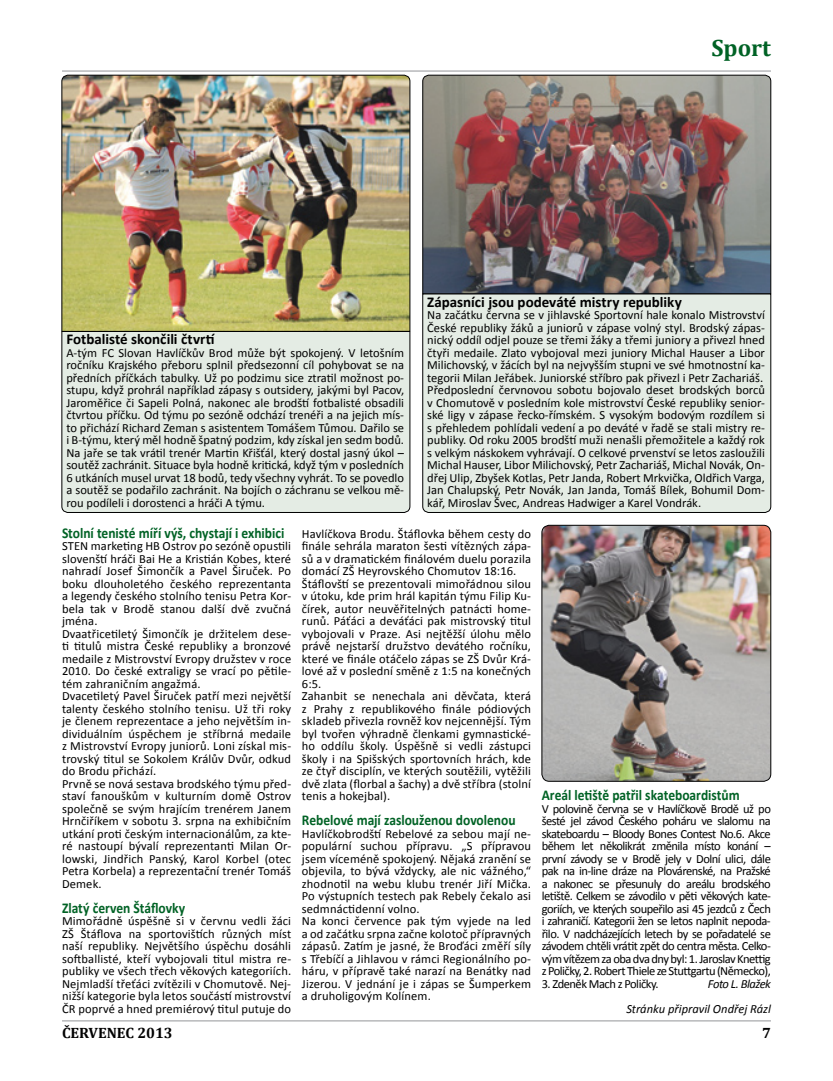
<style>
.page{position:relative;width:833px;height:1081px;background:#fff}
.page>*{position:absolute;margin:0;border:0;box-sizing:border-box;transform-origin:0 0}
.t1{font:700 23.75px "Cambria";color:#006225}
.t2{font:700 15px "Calibri";color:#006225;scale:.9 1}
.t3{font:700 15px "Calibri";color:#000}
.t4{font:700 15px "Cambria";color:#000}
.t5{font:12.5px/12.5px "Calibri";letter-spacing:.01em;color:#000}
.t6{font:italic 12.5px/25px "Calibri";color:#000;text-align:right}
.t7{font:12.5px "Calibri";letter-spacing:-.04em;color:#000}
</style>
<div class="page">
<hr style="left:62px;top:71px;width:709px;height:1px;background:#939598">
<hr style="left:62px;top:1020px;width:709px;height:1px;background:#939598">
<img style="left:62px;top:75px;width:348px;height:256px">
<div style="left:62px;top:331px;width:348px;height:182px;background:#e4ece4"></div>
<img style="left:422px;top:75px;width:349px;height:219px">
<div style="left:422px;top:294px;width:349px;height:219px;background:#e4ece4"></div>
<img style="left:542px;top:525px;width:229px;height:256px">
<div style="left:542px;top:525px;width:229px;height:256px;border:1px solid #000;border-radius:8px"></div>
<h1 class="t1" style="left:711px;top:33px;width:61px">Sport</h1>
<p class="t3" style="left:66px;top:330px;width:150px">Fotbalisté skončili čtvrtí</p>
<p class="t5" style="left:66px;top:346px;width:339px;text-align:justify">A-tým FC Slovan Havlíčkův Brod může být spokojený. V letošním ročníku Krajského přeboru splnil předsezonní cíl pohybovat se na předních příčkách tabulky. Už po podzimu sice ztratil možnost po&shy;stupu, když prohrál například zápasy s outsidery, jakými byl Pacov, Jaroměřice či Sapeli Polná, nakonec ale brodští fotbalisté obsadili čtvrtou příčku. Od týmu po sezóně odchází trenéři a na jejich mís&shy;to přichází Richard Zeman s asistentem Tomášem Tůmou. Dařilo se i B-týmu, který měl hodně špatný podzim, kdy získal jen sedm bodů.<br>Na jaře se tak vrátil trenér Martin Křišťál, který dostal jasný úkol – soutěž zachránit. Situace byla hodně kritická, když tým v posledních 6 utkáních musel urvat 18 bodů, tedy všechny vyhrát. To se povedlo a soutěž se podařilo zachránit. Na bojích o záchranu se velkou mě&shy;rou podíleli i dorostenci a hráči A týmu.</p>
<p class="t3" style="left:427px;top:292px;width:256px">Zápasníci jsou podeváté mistry republiky</p>
<p class="t5" style="left:427px;top:308px;width:339px">Na začátku června se v jihlavské Sportovní hale konalo Mistrovství České republiky žáků a juniorů v zápase volný styl. Brodský zápas&shy;nický oddíl odjel pouze se třemi žáky a třemi juniory a přivezl hned čtyři medaile. Zlato vybojoval mezi juniory Michal Hauser a Libor Milichovský, v žácích byl na nejvyšším stupni ve své hmotnostní ka&shy;tegorii Milan Jeřábek. Juniorské stříbro pak přivezl i Petr Zachariáš.<br>Předposlední červnovou sobotu bojovalo deset brodských borců v Chomutově v posledním kole mistrovství České republiky senior&shy;ské ligy v zápase řecko-římském. S vysokým bodovým rozdílem si s přehledem pohlídali vedení a po deváté v řadě se stali mistry re&shy;publiky. Od roku 2005 brodští muži nenašli přemožitele a každý rok s velkým náskokem vyhrávají. O celkové prvenství se letos zasloužili Michal Hauser, Libor Milichovský, Petr Zachariáš, Michal Novák, On&shy;dřej Ulip, Zbyšek Kotlas, Petr Janda, Robert Mrkvička, Oldřich Varga, Jan Chalupský, Petr Novák, Jan Janda, Tomáš Bílek, Bohumil Dom&shy;kář, Miroslav Švec, Andreas Hadwiger a Karel Vondrák.</p>
<p class="t2" style="left:62px;top:523px;width:249px">Stolní tenisté míří výš, chystají i exhibici</p>
<p class="t5" style="left:62px;top:539px;width:231px">STEN marketing HB Ostrov po sezóně opustili slovenští hráči Bai He a Kristián Kobes, které nahradí Josef Šimončík a Pavel Širuček. Po boku dlouholetého českého reprezentanta a legendy českého stolního tenisu Petra Kor&shy;bela tak v Brodě stanou další dvě zvučná jména.<br>Dvaatřicetiletý Šimončík je držitelem dese&shy;ti titulů mistra České republiky a bronzové medaile z Mistrovství Evropy družstev v roce 2010. Do české extraligy se vrací po pětile&shy;tém zahraničním angažmá.<br>Dvacetiletý Pavel Širuček patří mezi největší talenty českého stolního tenisu. Už tři roky je členem reprezentace a jeho největším in&shy;dividuálním úspěchem je stříbrná medaile z Mistrovství Evropy juniorů. Loni získal mis&shy;trovský titul se Sokolem Králův Dvůr, odkud do Brodu přichází.<br>Prvně se nová sestava brodského týmu před&shy;staví fanouškům v kulturním domě Ostrov společně se svým hrajícím trenérem Janem Hrnčiříkem v sobotu 3. srpna na exhibičním utkání proti českým internacionálům, za kte&shy;ré nastoupí bývalí reprezentanti Milan Or&shy;lowski, Jindřich Panský, Karol Korbel (otec Petra Korbela) a reprezentační trenér Tomáš Demek.</p>
<p class="t2" style="left:62px;top:898px;width:138px">Zlatý červen Štáflovky</p>
<p class="t5" style="left:62px;top:914px;width:231px;text-align:justify">Mimořádně úspěšně si v červnu vedli žáci ZŠ Štáflova na sportovištích různých míst naší republiky. Největšího úspěchu dosáhli softballisté, kteří vybojovali titul mistra re&shy;publiky ve všech třech věkových kategoriích.<br>Nejmladší třeťáci zvítězili v Chomutově. Nej&shy;nižší kategorie byla letos součástí mistrovství ČR poprvé a hned premiérový titul putuje do</p>
<p class="t5" style="left:302px;top:527px;width:231px">Havlíčkova Brodu. Štáflovka během cesty do finále sehrála maraton šesti vítězných zápa&shy;sů a v dramatickém finálovém duelu porazila domácí ZŠ Heyrovského Chomutov 18:16.<br>Štáflovští se prezentovali mimořádnou silou v útoku, kde prim hrál kapitán týmu Filip Ku&shy;čírek, autor neuvěřitelných patnácti home&shy;runů. Páťáci a deváťáci pak mistrovský titul vybojovali v Praze. Asi nejtěžší úlohu mělo právě nejstarší družstvo devátého ročníku, které ve finále otáčelo zápas se ZŠ Dvůr Krá&shy;lové až v poslední směně z 1:5 na konečných 6:5.<br>Zahanbit se nenechala ani děvčata, která z Prahy z republikového finále pódiových skladeb přivezla rovněž kov nejcennější. Tým byl tvořen výhradně členkami gymnastické&shy;ho oddílu školy. Úspěšně si vedli zástupci školy i na Spišských sportovních hrách, kde ze čtyř disciplín, ve kterých soutěžili, vytěžili dvě zlata (florbal a šachy) a dvě stříbra (stolní tenis a hokejbal).</p>
<p class="t2" style="left:302px;top:811px;width:239px">Rebelové mají zaslouženou dovolenou</p>
<p class="t5" style="left:302px;top:827px;width:231px">Havlíčkobrodští Rebelové za sebou mají ne&shy;populární suchou přípravu. „S přípravou jsem víceméně spokojený. Nějaká zranění se objevila, to bývá vždycky, ale nic vážného,“ zhodnotil na webu klubu trenér Jiří Mička.<br>Po výstupních testech pak Rebely čekalo asi sedmnáctidenní volno.<br>Na konci července pak tým vyjede na led a od začátku srpna začne kolotoč přípravných zápasů. Zatím je jasné, že Broďáci změří síly s Třebíčí a Jihlavou v rámci Regionálního po&shy;háru, v přípravě také narazí na Benátky nad Jizerou. V jednání je i zápas se Šumperkem a druholigovým Kolínem.</p>
<p class="t2" style="left:542px;top:786px;width:222px">Areál letiště patřil skateboardistům</p>
<p class="t5" style="left:542px;top:802px;width:231px;text-align:justify">V polovině června se v Havlíčkově Brodě už po šesté jel závod Českého poháru ve slalomu na skateboardu – Bloody Bones Contest No.6. Akce během let několikrát změnila místo konání – první závody se v Brodě jely v Dolní ulici, dále pak na in-line dráze na Plovárenské, na Pražské a nakonec se přesunuly do areálu brodského letiště. Celkem se závodilo v pěti věkových kate&shy;goriích, ve kterých soupeřilo asi 45 jezdců z Čech i zahraničí. Kategorii žen se letos naplnit nepoda&shy;řilo. V nadcházejících letech by se pořadatelé se závodem chtěli vrátit zpět do centra města. Celko&shy;vým vítězem za oba dva dny byl: 1. Jaroslav Knettig z Poličky, 2. Robert Thiele ze Stuttgartu (Německo),</p>
<p class="t7" style="left:542px;top:976px;width:118px">3. Zdeněk Mach z Poličky.</p>
<p class="t6" style="left:626px;top:970px;width:146px">Foto L. Blažek<br>Stránku připravil Ondřej Rázl</p>
<p class="t4" style="left:62px;top:1024px;width:112px">ČERVENEC 2013</p>
<p class="t4" style="left:762px;top:1024px;width:10px">7</p>
</div>
